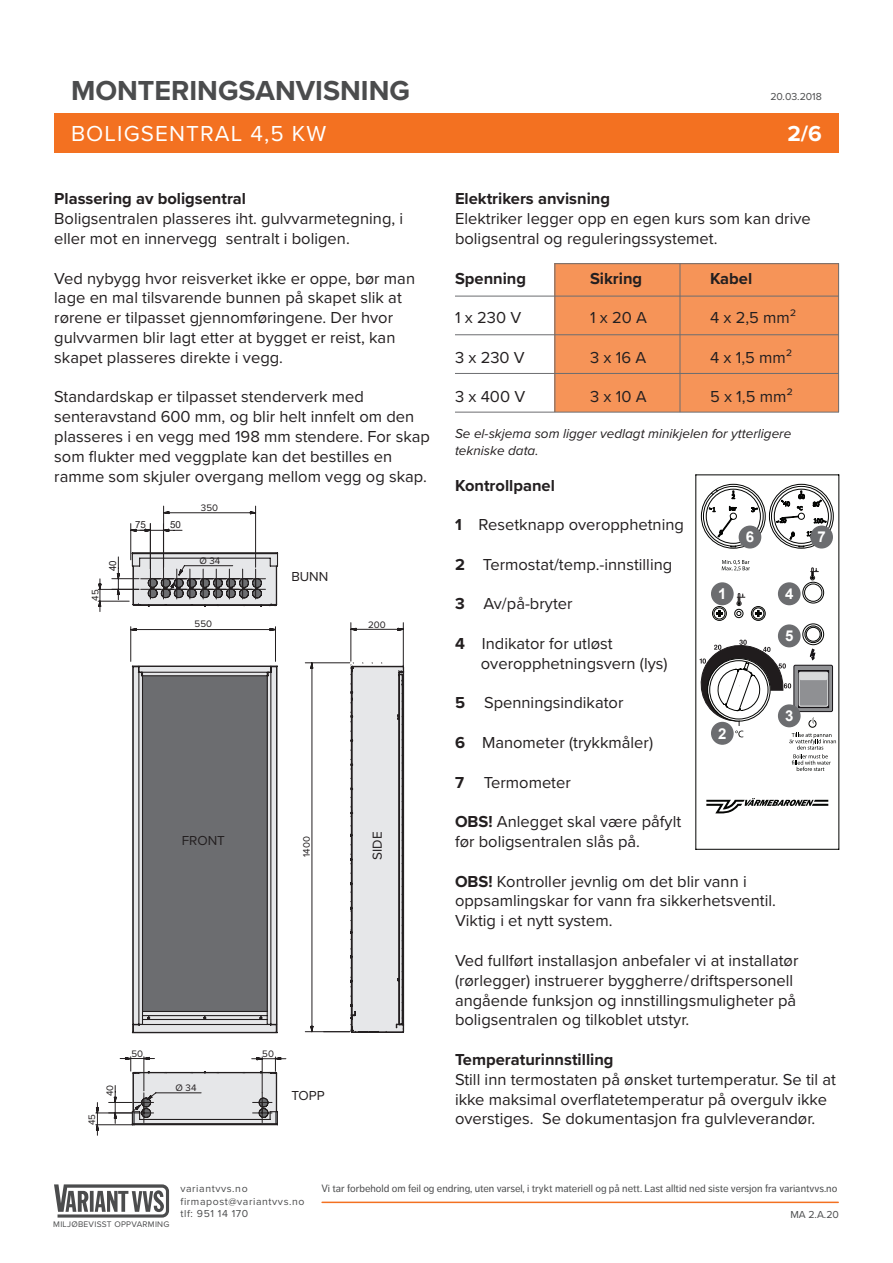
<style>
.page{position:relative;width:893px;height:1263px;background:#fff}
.page>*{position:absolute;margin:0;border:0;box-sizing:border-box;transform-origin:0 0}
.t1{font:700 28.5px "Proxima Nova";color:#4b4c4d}
.t2{font:22.5px "Proxima Nova";letter-spacing:.05em;color:#fff}
.t3{font:700 22.5px "Proxima Nova";color:#fff}
.t4{font:16.5px/19.8px "Proxima Nova";color:#231f20}
.t5{font:700 16.5px "Proxima Nova";color:#231f20}
.t6{font:700 15px "Arial";color:#fff}
.t7{font:italic 13.5px/16.2px "Proxima Nova";color:#231f20}
.t8{font:13.5px "Proxima Nova";color:#231f20}
.t9{font:10.5px "Dagny Pro";color:#4b4c4d}
.t10{font:10.5px/12.6px "Proxima Nova";letter-spacing:.055em;color:#4b4c4d}
.t11{font:9.75px "Proxima Nova";color:#231f20}
.t12{font:9.75px "Arial";color:#231f20}
.t13{font:8.4px "Proxima Nova";letter-spacing:.03em;color:#4b4c4d}
.s1{font-weight:700}
</style>
<div class="page">
<div style="left:54px;top:113px;width:785px;height:39px;background:#f37121"></div>
<svg style="left:54px;top:1184px;width:115px;height:33px"></svg>
<hr style="left:322px;top:1201px;width:516px;height:2px;background:#f37121">
<div style="left:554px;top:263px;width:285px;height:149px;background:#f69458"></div>
<svg style="left:350px;top:622px;width:55px;height:411px;background:#e1e1e3"></svg>
<svg style="left:130px;top:631px;width:220px;height:403px"></svg>
<svg style="left:95px;top:1056px;width:192px;height:80px"></svg>
<svg style="left:97px;top:505px;width:182px;height:126px"></svg>
<svg style="left:696px;top:475px;width:143px;height:374px"></svg>
<svg style="left:697px;top:486px;width:139px;height:285px"></svg>
<div style="left:794px;top:665px;width:38px;height:47px;background:linear-gradient(to right,#8f9093,#8f9093);border-radius:2px"></div>
<div style="left:794px;top:665px;width:39px;height:47px;border:1px solid #171418;border-radius:2px"></div>
<div style="left:798px;top:670px;width:31px;height:38px;border:1px solid #171418"></div>
<div style="left:799px;top:672px;width:29px;height:34px;background:#8f9093;border-radius:2px"></div>
<div style="left:799px;top:672px;width:29px;height:34px;border:1px solid #edeff0;border-radius:2px"></div>
<div style="left:799px;top:672px;width:28px;height:8px;background:#d8d9da;border-radius:2px"></div>
<div style="left:739px;top:526px;width:22px;height:22px;background:#6c6d70;border-radius:50%"></div>
<div style="left:739px;top:526px;width:22px;height:22px;border:2px solid #6c6d70;border-radius:50%"></div>
<div style="left:811px;top:526px;width:21px;height:22px;background:#6c6d70;border-radius:50%"></div>
<div style="left:810px;top:526px;width:23px;height:22px;border:2px solid #6c6d70;border-radius:50%"></div>
<div style="left:712px;top:583px;width:21px;height:21px;background:#6c6d70;border-radius:50%"></div>
<div style="left:711px;top:582px;width:23px;height:23px;border:2px solid #6c6d70;border-radius:50%"></div>
<div style="left:779px;top:583px;width:21px;height:21px;background:#6c6d70;border-radius:50%"></div>
<div style="left:778px;top:582px;width:23px;height:23px;border:2px solid #6c6d70;border-radius:50%"></div>
<div style="left:779px;top:625px;width:21px;height:22px;background:#6c6d70;border-radius:50%"></div>
<div style="left:778px;top:624px;width:23px;height:23px;border:2px solid #6c6d70;border-radius:50%"></div>
<div style="left:779px;top:705px;width:21px;height:22px;background:#6c6d70;border-radius:50%"></div>
<div style="left:778px;top:704px;width:23px;height:23px;border:2px solid #6c6d70;border-radius:50%"></div>
<div style="left:712px;top:722px;width:21px;height:22px;background:#6c6d70;border-radius:50%"></div>
<div style="left:711px;top:722px;width:23px;height:23px;border:2px solid #6c6d70;border-radius:50%"></div>
<hr style="left:554px;top:263px;width:285px;height:1px;background:#6c6d70">
<hr style="left:455px;top:412px;width:384px;height:1px;background:#6c6d70">
<hr style="left:455px;top:373px;width:384px;height:1px;background:#6c6d70">
<hr style="left:455px;top:334px;width:384px;height:1px;background:#6c6d70">
<hr style="left:455px;top:296px;width:384px;height:1px;background:#6c6d70">
<hr style="left:838px;top:263px;width:1px;height:149px;background:#6c6d70">
<hr style="left:680px;top:263px;width:1px;height:149px;background:#6c6d70">
<hr style="left:554px;top:263px;width:1px;height:149px;background:#6c6d70">
<h1 class="t1" style="left:71px;top:70px;width:341px">MONTERINGSANVISNING</h1>
<h2 class="t2" style="left:71px;top:117px;width:257px">BOLIGSENTRAL 4,5 KW</h2>
<p class="t5" style="left:54px;top:187px;width:193px">Plassering av boligsentral</p>
<p class="t4" style="left:54px;top:208px;width:350px">Boligsentralen plasseres iht. gulvvarmetegning, i eller mot en innervegg sentralt i boligen.</p>
<p class="t4" style="left:54px;top:267px;width:362px">Ved nybygg hvor reisverket ikke er oppe, bør man lage en mal tilsvarende bunnen på skapet slik at rørene er tilpasset gjennomføringene. Der hvor gulvvarmen blir lagt etter at bygget er reist, kan skapet plasseres direkte i vegg.</p>
<p class="t4" style="left:54px;top:386px;width:377px">Standardskap er tilpasset stenderverk med senteravstand 600 mm, og blir helt innfelt om den plasseres i en vegg med 198 mm stendere. For skap som flukter med veggplate kan det bestilles en ramme som skjuler overgang mellom vegg og skap.</p>
<p class="t12" style="left:135px;top:518px;width:12px">75</p>
<p class="t11" style="left:201px;top:500px;width:19px">350</p>
<p class="t12" style="left:170px;top:518px;width:12px">50</p>
<p class="t11" style="left:88px;top:601px;width:13px;rotate:-90deg">45</p>
<p class="t12" style="left:106px;top:571px;width:12px;rotate:-90deg">40</p>
<p class="t11" style="left:200px;top:554px;width:22px">Ø 34</p>
<p class="t11" style="left:195px;top:617px;width:19px">550</p>
<p class="t8" style="left:291px;top:566px;width:39px">BUNN</p>
<p class="t11" style="left:368px;top:617px;width:19px">200</p>
<p class="t8" style="left:182px;top:830px;width:45px">FRONT</p>
<p class="t8" style="left:367px;top:860px;width:30px;rotate:-90deg">SIDE</p>
<p class="t11" style="left:299px;top:857px;width:22px;rotate:-90deg">1400</p>
<p class="t11" style="left:85px;top:1125px;width:13px;rotate:-90deg">45</p>
<p class="t11" style="left:131px;top:1046px;width:13px">50</p>
<p class="t11" style="left:262px;top:1046px;width:13px">50</p>
<p class="t11" style="left:103px;top:1096px;width:13px;rotate:-90deg">40</p>
<p class="t11" style="left:176px;top:1080px;width:22px">Ø 34</p>
<p class="t8" style="left:291px;top:1085px;width:35px">TOPP</p>
<p class="t10" style="left:770px;top:90px;width:53px">20.03.2018</p>
<h2 class="t3" style="left:787px;top:117px;width:36px">2/6</h2>
<p class="t5" style="left:455px;top:187px;width:157px">Elektrikers anvisning</p>
<p class="t4" style="left:455px;top:208px;width:357px">Elektriker legger opp en egen kurs som kan drive boligsentral og reguleringssystemet.</p>
<p class="t5" style="left:455px;top:266px;width:73px">Spenning</p>
<p class="t5" style="left:590px;top:266px;width:54px">Sikring</p>
<p class="t5" style="left:710px;top:266px;width:44px">Kabel</p>
<p class="t4" style="left:455px;top:307px;width:68px">1 x 230 V</p>
<p class="t4" style="left:590px;top:307px;width:59px">1 x 20 A</p>
<p class="t4" style="left:710px;top:307px;width:88px">4 x 2,5 mm²</p>
<p class="t4" style="left:455px;top:347px;width:71px">3 x 230 V</p>
<p class="t4" style="left:590px;top:347px;width:58px">3 x 16 A</p>
<p class="t4" style="left:710px;top:347px;width:84px">4 x 1,5 mm²</p>
<p class="t4" style="left:455px;top:386px;width:72px">3 x 400 V</p>
<p class="t4" style="left:590px;top:386px;width:58px">3 x 10 A</p>
<p class="t4" style="left:710px;top:386px;width:84px">5 x 1,5 mm²</p>
<p class="t7" style="left:455px;top:425px;width:338px">Se el-skjema som ligger vedlagt minikjelen for ytterligere tekniske data.</p>
<p class="t5" style="left:455px;top:473px;width:101px">Kontrollpanel</p>
<p class="t4" style="left:455px;top:514px;width:231px"><span class="s1">1</span> Resetknapp overopphetning</p>
<p class="t4" style="left:455px;top:554px;width:219px"><span class="s1">2</span> Termostat/temp.-innstilling</p>
<p class="t4" style="left:455px;top:593px;width:119px"><span class="s1">3</span> Av/på-bryter</p>
<p class="t4" style="left:481px;top:633px;width:188px;text-indent:-26px"><span class="s1">4</span> Indikator for utløst overopphetningsvern (lys)</p>
<p class="t4" style="left:455px;top:692px;width:170px"><span class="s1">5</span> Spenningsindikator</p>
<p class="t4" style="left:455px;top:732px;width:200px"><span class="s1">6</span> Manometer (trykkmåler)</p>
<p class="t4" style="left:455px;top:771px;width:117px"><span class="s1">7</span> Termometer</p>
<p class="t4" style="left:455px;top:811px;width:228px"><span class="s1">OBS!</span> Anlegget skal være påfylt før boligsentralen slås på.</p>
<p class="t4" style="left:455px;top:870px;width:322px"><span class="s1">OBS!</span> Kontroller jevnlig om det blir vann i oppsamlingskar for vann fra sikkerhetsventil.<br>Viktig i et nytt system.</p>
<p class="t4" style="left:455px;top:950px;width:345px">Ved fullført installasjon anbefaler vi at installatør (rørlegger) instruerer byggherre/driftspersonell angående funksjon og innstillingsmuligheter på boligsentralen og tilkoblet utstyr.</p>
<p class="t5" style="left:455px;top:1047px;width:160px">Temperaturinnstilling</p>
<p class="t4" style="left:455px;top:1068px;width:383px">Still inn termostaten på ønsket turtemperatur. Se til at ikke maksimal overflatetemperatur på overgulv ikke overstiges. Se dokumentasjon fra gulvleverandør.</p>
<p class="t6" style="left:746px;top:526px;width:10px">6</p>
<p class="t6" style="left:817px;top:526px;width:10px">7</p>
<p class="t6" style="left:718px;top:583px;width:10px">1</p>
<p class="t6" style="left:785px;top:583px;width:10px">4</p>
<p class="t6" style="left:785px;top:625px;width:10px">5</p>
<p class="t6" style="left:785px;top:705px;width:10px">3</p>
<p class="t6" style="left:718px;top:723px;width:10px">2</p>
<p class="t13" style="left:53px;top:1218px;width:118px">MILJØBEVISST OPPVARMING</p>
<p class="t10" style="left:180px;top:1182px;width:126px">variantvvs.no firmapost@variantvvs.no tlf: 951 14 170</p>
<p class="t9" style="left:321px;top:1183px;width:518px">Vi tar forbehold om feil og endring, uten varsel, i trykt materiell og på nett. Last alltid ned siste versjon fra variantvvs.no</p>
<p class="t10" style="left:790px;top:1207px;width:50px">MA 2.A.20</p>
</div>
